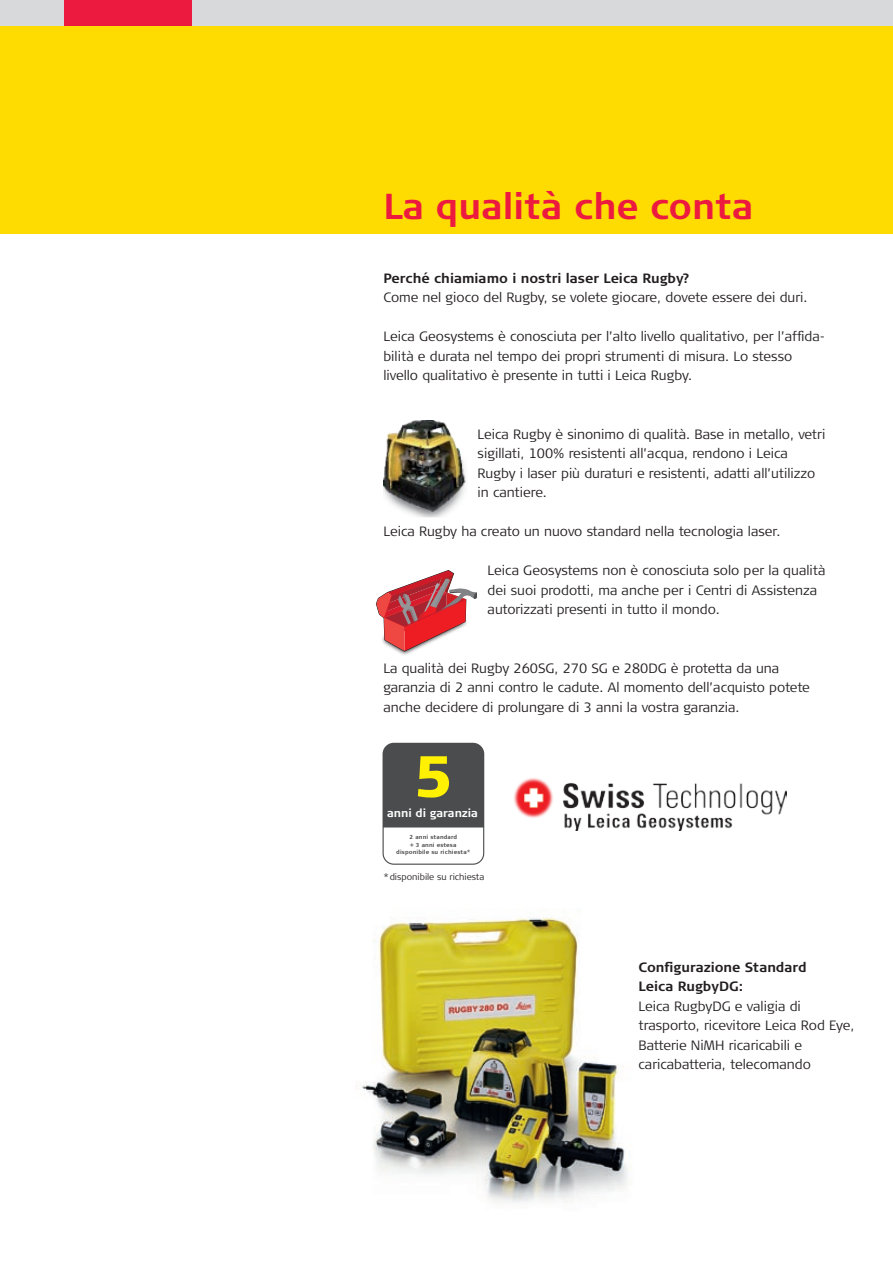
<style>
.page{position:relative;width:893px;height:1263px;background:#fff}
.page>*{position:absolute;margin:0;border:0;box-sizing:border-box;transform-origin:0 0}
.t1{font:900 57.75px "Signa Column";color:#fff101}
.t2{font:700 36px "Signa Column";color:#ed1a40}
.t3{font:300 13.5px/19.5px "Signa Column";color:#231f20}
.t4{font:700 13.5px/19.5px "Signa Column";color:#231f20}
.t5{font:700 11.4px "Signa Column";letter-spacing:-.005em;color:#fff}
.t6{font:300 9px "Signa Column";color:#231f20}
.t7{font:700 5.7px/7.5px "Signa Column";letter-spacing:.02em;color:#4b4c4d;text-align:center}
</style>
<div class="page">
<div style="left:0;top:26px;width:893px;height:208px;background:#ffdc01"></div>
<div style="left:0;top:0;width:893px;height:26px;background:#d8d9db"></div>
<div style="left:64px;top:0;width:127px;height:26px;background:#ed1a40"></div>
<img style="left:514px;top:778px;width:272px;height:52px">
<img style="left:383px;top:420px;width:83px;height:98px">
<img style="left:396px;top:651px;width:18px;height:4px">
<svg style="left:376px;top:570px;width:100px;height:81px"></svg>
<svg style="left:383px;top:743px;width:101px;height:122px"></svg>
<img style="left:355px;top:911px;width:273px;height:292px">
<h2 class="t2" style="left:383px;top:186px;width:372px">La qualità che conta</h2>
<p class="t4" style="left:383px;top:268px;width:308px">Perché chiamiamo i nostri laser Leica Rugby?</p>
<p class="t3" style="left:383px;top:288px;width:426px">Come nel gioco del Rugby, se volete giocare, dovete essere dei duri.</p>
<p class="t3" style="left:383px;top:327px;width:443px">Leica Geosystems è conosciuta per l’alto livello qualitativo, per l’affida&shy;bilità e durata nel tempo dei propri strumenti di misura. Lo stesso livello qualitativo è presente in tutti i Leica Rugby.</p>
<p class="t3" style="left:477px;top:424px;width:349px">Leica Rugby è sinonimo di qualità. Base in metallo, vetri sigillati, 100% resistenti all’acqua, rendono i Leica Rugby i laser più duraturi e resistenti, adatti all’utilizzo in cantiere.</p>
<p class="t3" style="left:383px;top:522px;width:399px">Leica Rugby ha creato un nuovo standard nella tecnologia laser.</p>
<p class="t3" style="left:488px;top:561px;width:339px">Leica Geosystems non è conosciuta solo per la qualità dei suoi prodotti, ma anche per i Centri di Assistenza autorizzati presenti in tutto il mondo.</p>
<p class="t3" style="left:383px;top:658px;width:428px">La qualità dei Rugby 260SG, 270 SG e 280DG è protetta da una garanzia di 2 anni contro le cadute. Al momento dell’acquisto potete anche decidere di prolungare di 3 anni la vostra garanzia.</p>
<h1 class="t1" style="left:413px;top:740px;width:40px">5</h1>
<p class="t7" style="left:396px;top:833px;width:76px">2 anni standard<br>+ 3 anni estesa disponibile su richiesta*</p>
<p class="t5" style="left:387px;top:806px;width:92px">anni di garanzia</p>
<p class="t6" style="left:383px;top:872px;width:102px">*disponibile su richiesta</p>
<p class="t4" style="left:638px;top:957px;width:170px">Configurazione Standard<br>Leica RugbyDG:</p>
<p class="t3" style="left:638px;top:996px;width:217px">Leica RugbyDG e valigia di trasporto, ricevitore Leica Rod Eye,<br>Batterie NiMH ricaricabili e caricabatteria, telecomando</p>
</div>
